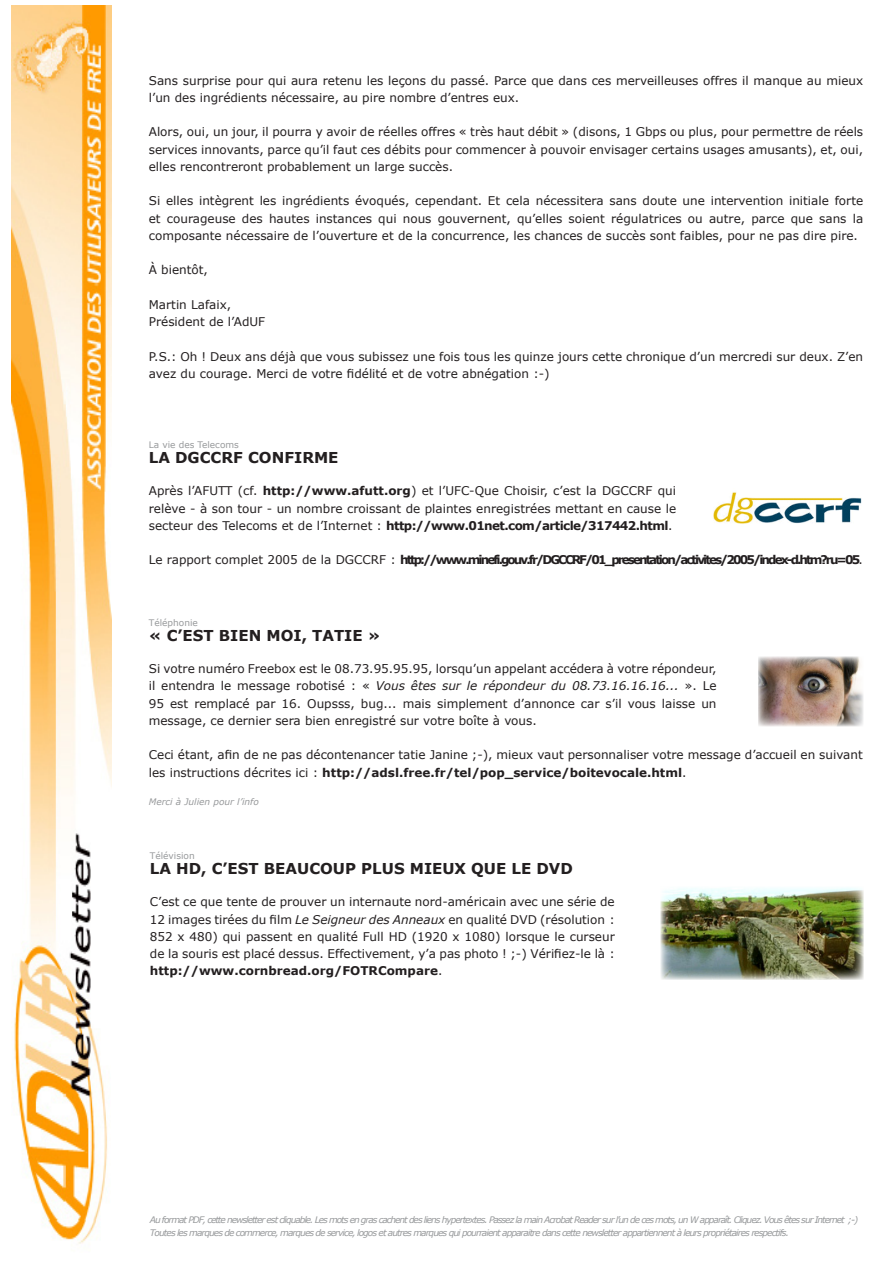
<style>
.page{position:relative;width:893px;height:1263px;background:#fff}
.page>*{position:absolute;margin:0;border:0;box-sizing:border-box;transform-origin:0 0}
.t1{font:700 15px "Verdana";color:#231f20}
.t2{font:12px/17.2px "Verdana";color:#231f20;text-align:justify}
.t3{font:700 12px "Verdana";letter-spacing:-.16em;color:#231f20}
.t4{font:italic 9px/13.8px "Verdana";letter-spacing:-.1em;color:#97999b}
.t5{font:9px "Verdana";color:#97999b}
.t6{font:italic 9px "Verdana";color:#97999b}
.s1{font-weight:700}
.s2{font-weight:400}
.s3{font-style:italic}
</style>
<div class="page">
<img style="left:12px;top:5px;width:100px;height:1239px">
<img style="left:661px;top:888px;width:203px;height:91px">
<img style="left:758px;top:657px;width:105px;height:69px">
<img style="left:713px;top:492px;width:149px;height:32px">
<p class="t2" style="left:149px;top:71px;width:716px">Sans surprise pour qui aura retenu les leçons du passé. Parce que dans ces merveilleuses offres il manque au mieux l’un des ingrédients nécessaire, au pire nombre d’entres eux.</p>
<p class="t2" style="left:149px;top:123px;width:716px">Alors, oui, un jour, il pourra y avoir de réelles offres « très haut débit » (disons, 1 Gbps ou plus, pour permettre de réels services innovants, parce qu’il faut ces débits pour commencer à pouvoir envisager certains usages amusants), et, oui, elles rencontreront probablement un large succès.</p>
<p class="t2" style="left:149px;top:192px;width:716px">Si elles intègrent les ingrédients évoqués, cependant. Et cela nécessitera sans doute une intervention initiale forte et courageuse des hautes instances qui nous gouvernent, qu’elles soient régulatrices ou autre, parce que sans la composante nécessaire de l’ouverture et de la concurrence, les chances de succès sont faibles, pour ne pas dire pire.</p>
<p class="t2" style="left:149px;top:261px;width:61px">À bientôt,</p>
<p class="t2" style="left:149px;top:296px;width:118px">Martin Lafaix,<br>Président de l’AdUF</p>
<p class="t2" style="left:149px;top:347px;width:716px">P.S.: Oh ! Deux ans déjà que vous subissez une fois tous les quinze jours cette chronique d’un mercredi sur deux. Z’en avez du courage. Merci de votre fidélité et de votre abnégation :-)</p>
<p class="t5" style="left:149px;top:439px;width:92px">La vie des Telecoms</p>
<p class="t1" style="left:149px;top:448px;width:191px">LA DGCCRF CONFIRME</p>
<p class="t2" style="left:149px;top:482px;width:529px">Après l’AFUTT (cf. <span class="s1">http://www.afutt.org</span>) et l’UFC-Que Choisir, c’est la DGCCRF qui relève - à son tour - un nombre croissant de plaintes enregistrées mettant en cause le secteur des Telecoms et de l’Internet : <span class="s1">http://www.01net.com/article/317442.html</span>.</p>
<p class="t3" style="left:149px;top:552px;width:715px"><span class="s2">L e ra p p o r t c o m p l e t 2 0 0 5 d e l a D G C C R F :</span> http://www.minefi.gouv.fr/DGCCRF/01_presentation/activites/2005/index-d.htm?ru=05<span class="s2">.</span></p>
<p class="t5" style="left:149px;top:617px;width:51px">Téléphonie</p>
<p class="t1" style="left:149px;top:626px;width:233px">« C’EST BIEN MOI, TATIE »</p>
<p class="t2" style="left:149px;top:660px;width:569px">Si votre numéro Freebox est le 08.73.95.95.95, lorsqu’un appelant accédera à votre répondeur, il entendra le message robotisé : « <span class="s3">Vous êtes sur le répondeur du 08.73.16.16.16...</span> ». Le 95 est remplacé par 16. Oupsss, bug... mais simplement d’annonce car s’il vous laisse un message, ce dernier sera bien enregistré sur votre boîte à vous.</p>
<p class="t2" style="left:149px;top:746px;width:715px">Ceci étant, afin de ne pas décontenancer tatie Janine ;-), mieux vaut personnaliser votre message d’accueil en suivant les instructions décrites ici : <span class="s1">http://adsl.free.fr/tel/pop_service/boitevocale.html</span>.</p>
<p class="t6" style="left:149px;top:796px;width:112px">Merci à Julien pour l’info</p>
<p class="t5" style="left:150px;top:850px;width:46px">Télévision</p>
<p class="t1" style="left:150px;top:859px;width:424px">LA HD, C’EST BEAUCOUP PLUS MIEUX QUE LE DVD</p>
<p class="t2" style="left:150px;top:893px;width:466px">C’est ce que tente de prouver un internaute nord-américain avec une série de 12 images tirées du film <span class="s3">Le Seigneur des Anneaux</span> en qualité DVD (résolution :<br>852 x 480) qui passent en qualité Full HD (1920 x 1080) lorsque le curseur de la souris est placé dessus. Effectivement, y’a pas photo ! ;-) Vérifiez-le là : <span class="s1">http://www.cornbread.org/FOTRCompare</span>.</p>
<p class="t4" style="left:150px;top:1212px;width:710px">Au format PDF, cette newsletter est cliquable. Les mots en gras cachent des liens hypertextes. Passez la main Acrobat Reader sur l’un de ces mots, un W apparaît. Cliquez. Vous êtes sur Internet ;-)<br>Toutes les marques de commerce, marques de service, logos et autres marques qui pourraient apparaitre dans cette newsletter appartiennent à leurs propriétaires respectifs.</p>
</div>
